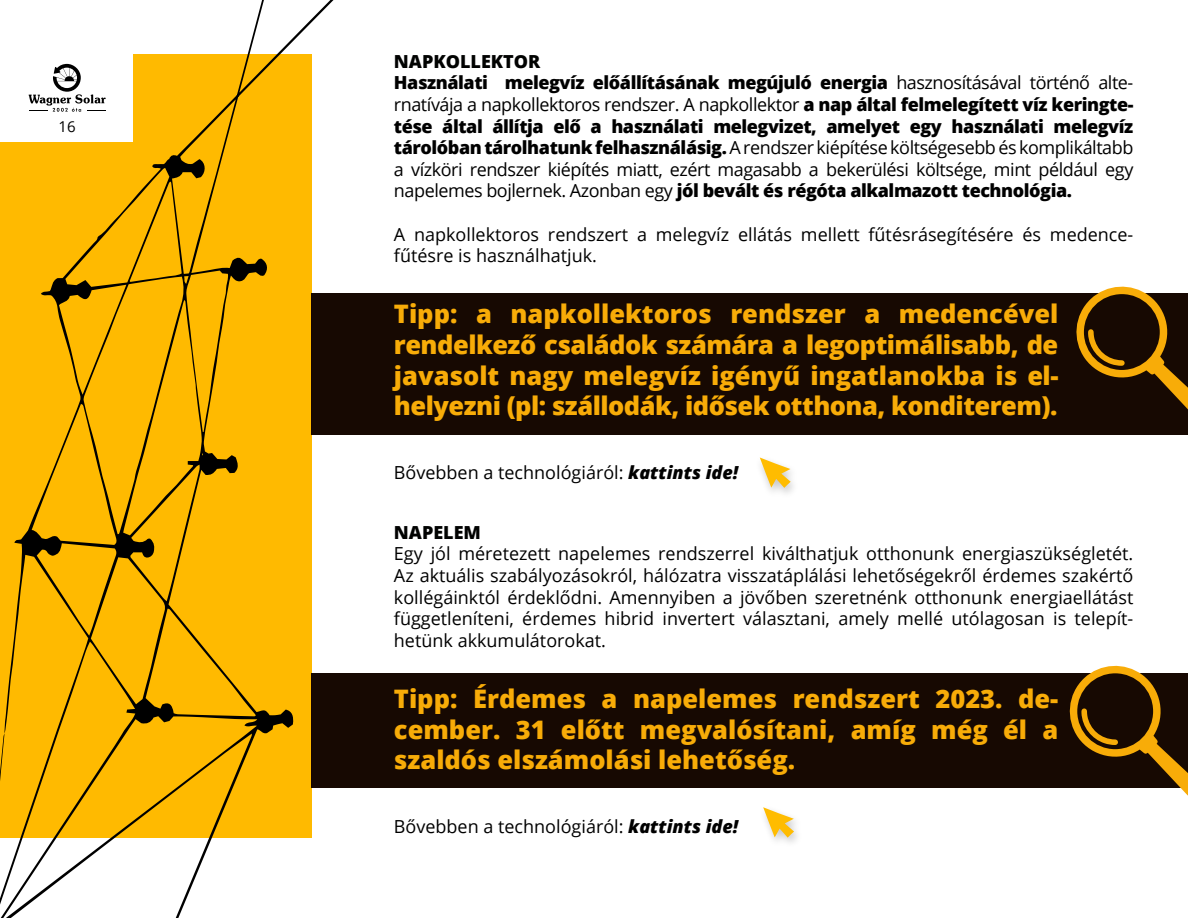
<style>
.page{position:relative;width:1188px;height:918px;background:#fff}
.page>*{position:absolute;margin:0;border:0;box-sizing:border-box;transform-origin:0 0}
.t1{font:800 25.5px/30.6px "Open Sans";color:#f8ac08;text-align:justify}
.t2{font:18px/21.6px "Open Sans";color:#000}
.t3{font:800 18px/21.6px "Open Sans";letter-spacing:-.025em;color:#000}
.t4{font:800 18px "Open Sans";color:#010201}
.t5{font:15px "Open Sans";color:#000}
.s1{color:#010201}
.s2{font-weight:400}
.s3{font-weight:800;font-style:italic}
</style>
<div class="page">
<div style="left:312px;top:293px;width:876px;height:142px;background:#170902"></div>
<div style="left:312px;top:673px;width:876px;height:115px;background:#170902"></div>
<svg style="left:1076px;top:286px;width:112px;height:124px"></svg>
<svg style="left:1069px;top:665px;width:119px;height:131px"></svg>
<svg style="left:0;top:0;width:334px;height:918px;fill:#ffba00"></svg>
<svg style="left:0;top:733px;width:5px;height:185px"></svg>
<div style="left:755px;top:455px;width:45px;height:44px;background:#000;opacity:.22"></div>
<svg style="left:760px;top:457px;width:31px;height:31px"></svg>
<div style="left:758px;top:805px;width:46px;height:44px;background:#000;opacity:.22"></div>
<svg style="left:763px;top:807px;width:31px;height:31px"></svg>
<p class="t5" style="left:59px;top:116px;width:19px">16</p>
<p class="t3" style="left:394px;top:49px;width:741px"><span class="s1">NAPKOLLEKTOR<br></span>Használati melegvíz előállításának megújuló energia <span class="s2">hasznosításával történő alte&shy;rnatívája a napkollektoros rendszer. A napkollektor</span> a nap által felmelegített víz keringte&shy;tése által állítja elő a használati melegvizet, amelyet egy használati melegvíz tárolóban tárolhatunk felhasználásig. <span class="s2">A rendszer kiépítése költségesebb és komplikáltabb a vízköri rendszer kiépítés miatt, ezért magasabb a bekerülési költsége, mint például egy napelemes bojlernek. Azonban egy</span> jól bevált és régóta alkalmazott technológia.</p>
<p class="t2" style="left:394px;top:223px;width:741px">A napkollektoros rendszert a melegvíz ellátás mellett fűtésrásegítésére és medence&shy;fűtésre is használhatjuk.</p>
<h1 class="t1" style="left:394px;top:297px;width:666px">Tipp: a napkollektoros rendszer a medencével rendelkező családok számára a legoptimálisabb, de javasolt nagy melegvíz igényű ingatlanokba is el&shy;helyezni (pl: szállodák, idősek otthona, konditerem).</h1>
<p class="t2" style="left:394px;top:461px;width:346px">Bővebben a technológiáról: <span class="s3">kattints ide!</span></p>
<p class="t4" style="left:394px;top:519px;width:89px">NAPELEM</p>
<p class="t2" style="left:394px;top:543px;width:741px;text-align:justify">Egy jól méretezett napelemes rendszerrel kiválthatjuk otthonunk energiaszükségletét.<br>Az aktuális szabályozásokról, hálózatra visszatáplálási lehetőségekről érdemes szakértő kollégáinktól érdeklődni. Amennyiben a jövőben szeretnénk otthonunk energiaellátást függetleníteni, érdemes hibrid invertert választani, amely mellé utólagosan is telepít&shy;hetünk akkumulátorokat.</p>
<h1 class="t1" style="left:394px;top:682px;width:666px">Tipp: Érdemes a napelemes rendszert 2023. de&shy;cember. 31 előtt megvalósítani, amíg még él a szaldós elszámolási lehetőség.</h1>
<p class="t2" style="left:394px;top:815px;width:346px">Bővebben a technológiáról: <span class="s3">kattints ide!</span></p>
</div>
